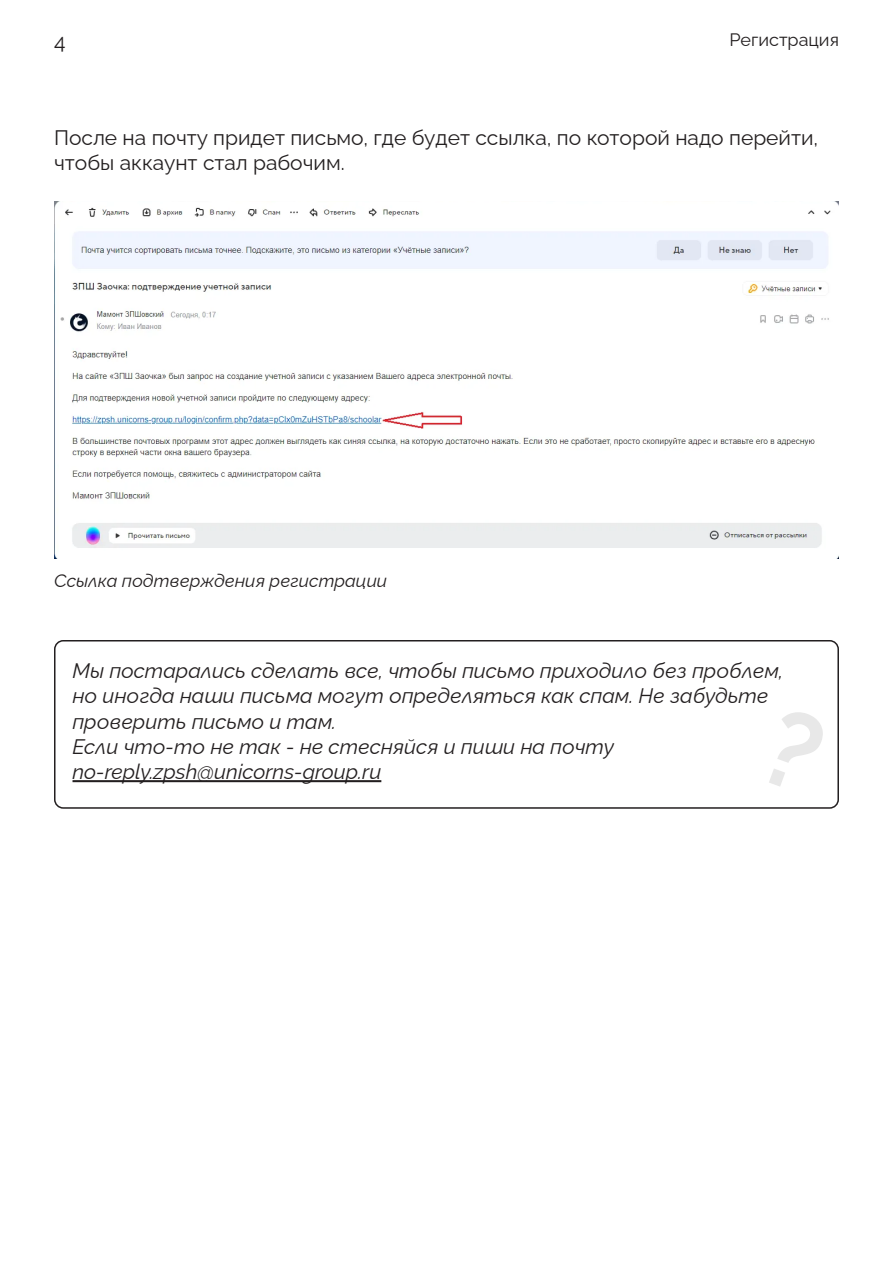
<style>
.page{position:relative;width:893px;height:1263px;background:#fff}
.page>*{position:absolute;margin:0;border:0;box-sizing:border-box;transform-origin:0 0}
.t1{font:italic 100 21px/25.2px "Raleway";color:#231f20}
.t2{font:100 21px/25.2px "Raleway";color:#231f20}
.Фото{font:italic 100 18px "Raleway";color:#231f20}
.t3{font:100 18px "Raleway";color:#231f20}
</style>
<div class="page">
<img style="left:54px;top:201px;width:785px;height:358px">
<hr style="left:73px;top:780px;width:308px;height:2px;background:#231f20">
<div style="left:54px;top:640px;width:785px;height:169px;border:2px solid #231f20;border-radius:9px"></div>
<p class="t2" style="left:54px;top:27px;width:13px">4</p>
<p class="t3" style="left:729px;top:26px;width:111px">Регистрация</p>
<p class="t2" style="left:54px;top:123px;width:766px">После на почту придет письмо, где будет ссылка, по которой надо перейти, чтобы аккаунт стал рабочим.</p>
<p class="Фото" style="left:54px;top:566px;width:335px">Ссылка подтверждения регистрации</p>
<p class="t1" style="left:73px;top:656px;width:712px">Мы постарались сделать все, чтобы письмо приходило без проблем, но иногда наши письма могут определяться как спам. Не забудьте проверить письмо и там.<br>Если что-то не так - не стесняйся и пиши на почту no-reply.zpsh@unicorns-group.ru</p>
</div>
